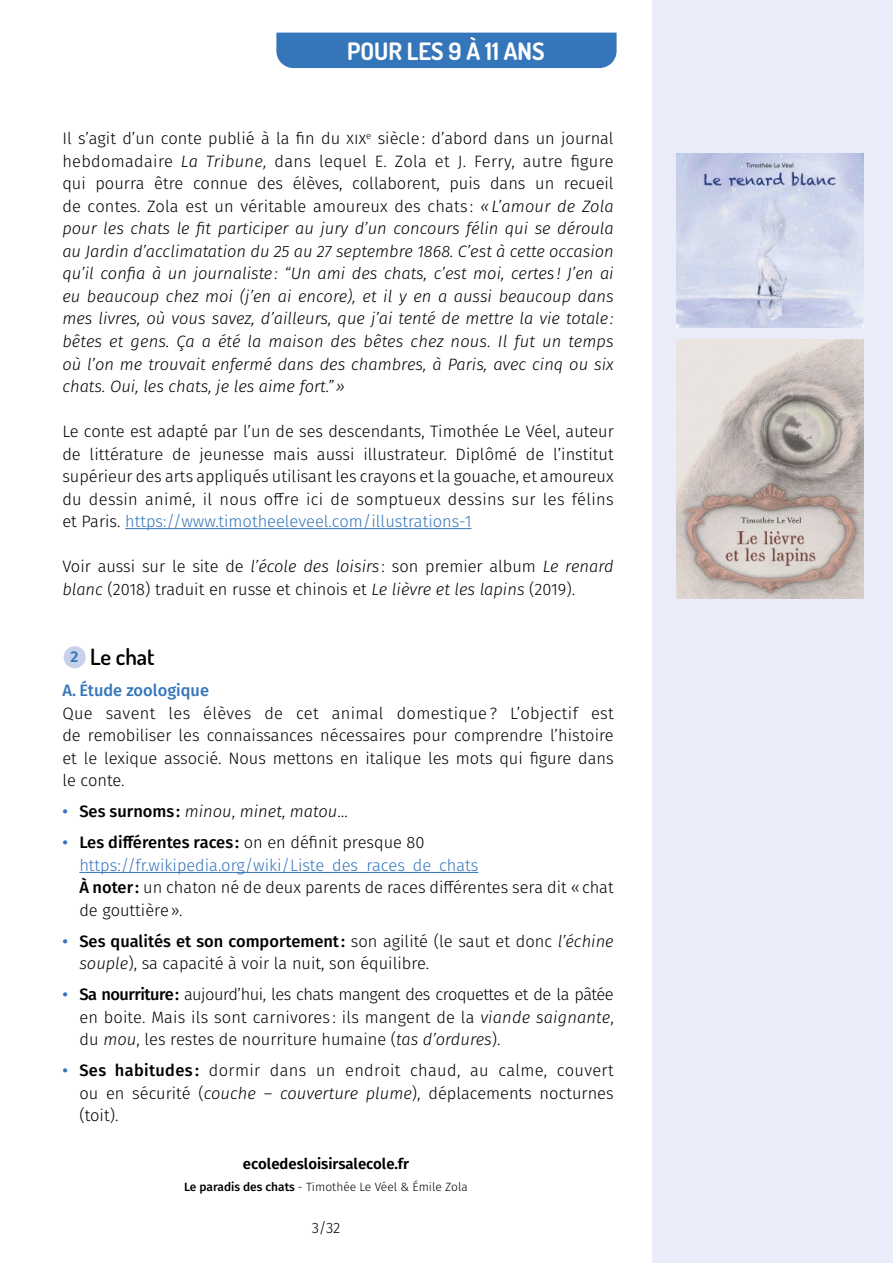
<style>
.page{position:relative;width:893px;height:1263px;background:#fff}
.page>*{position:absolute;margin:0;border:0;box-sizing:border-box;transform-origin:0 0}
.t1{font:700 24px "Dosis";color:#fff}
.t2{font:600 22.5px "Dosis";color:#000}
.t3{font:300 16.5px/22.5px "Fira Sans";color:#000;text-align:justify}
.t4{font:italic 300 16.5px/22.5px "Fira Sans";color:#000;text-align:justify}
.t5{font:500 16.5px "Fira Sans";color:#3576bb}
.t6{font:600 15px "Fira Sans";color:#000}
.t7{font:300 15px "Fira Sans";color:#000}
.t8{font:300 12px "Fira Sans";color:#000}
.s1{font-style:normal}
.s2{color:#3576bb}
.s3{font-style:italic}
.s4{font-family:"Fira Sans";font-size:15.6px;color:#3576bb}
.s5{font-weight:500;font-style:normal;color:#3576bb}
.s6{font-weight:500;font-style:normal}
.s7{font-weight:500;color:#3576bb}
.s8{font-weight:500}
</style>
<div class="page">
<div style="left:652px;top:0;width:241px;height:1263px;background:#eaedf9"></div>
<hr style="left:0;top:0;width:1px;height:1263px;background:#eaedf9">
<div style="left:276px;top:33px;width:341px;height:35px;background:#3576bb"></div>
<hr style="left:125px;top:528px;width:346px;height:1px;background:#3576bb">
<hr style="left:79px;top:872px;width:399px;height:1px;background:#3576bb">
<div style="left:64px;top:646px;width:22px;height:22px;background:#c7d1ec;border-radius:50%"></div>
<img style="left:676px;top:340px;width:188px;height:258px">
<img style="left:676px;top:154px;width:188px;height:173px">
<h1 class="t1" style="left:347px;top:35px;width:199px">POUR LES 9 À 11 ANS</h1>
<p class="t4" style="left:62px;top:127px;width:553px"><span class="s1">Il s’agit d’un conte publié à la fin du xix</span><sup>e</sup> <span class="s1">siècle: d’abord dans un journal hebdomadaire</span> La Tribune, <span class="s1">dans lequel E. Zola et J. Ferry, autre figure qui pourra être connue des élèves, collaborent, puis dans un recueil de contes. Zola est un véritable amoureux des chats :</span> « L’amour de Zola pour les chats le fit participer au jury d’un concours félin qui se déroula au Jardin d’acclimatation du 25 au 27 septembre 1868. C’est à cette occasion qu’il confia à un journaliste: “Un ami des chats, c’est moi, certes ! J’en ai eu beaucoup chez moi (j’en ai encore), et il y en a aussi beaucoup dans mes livres, où vous savez, d’ailleurs, que j’ai tenté de mettre la vie totale: bêtes et gens. Ça a été la maison des bêtes chez nous. Il fut un temps où l’on me trouvait enfermé dans des chambres, à Paris, avec cinq ou six chats. Oui, les chats, je les aime fort.”»</p>
<p class="t3" style="left:62px;top:420px;width:553px">Le conte est adapté par l’un de ses descendants, Timothée Le Véel, auteur de littérature de jeunesse mais aussi illustrateur. Diplômé de l’institut supérieur des arts appliqués utilisant les crayons et la gouache, et amoureux du dessin animé, il nous offre ici de somptueux dessins sur les félins et Paris. <span class="s2">https://www.timotheeleveel.com/illustrations-1</span></p>
<p class="t3" style="left:62px;top:555px;width:553px">Voir aussi sur le site de <span class="s3">l’école des loisirs</span> : son premier album <span class="s3">Le renard blanc</span> (2018) traduit en russe et chinois et <span class="s3">Le lièvre et les lapins</span> (2019).</p>
<h2 class="t2" style="left:71px;top:642px;width:85px"><span class="s4">2</span> Le chat</h2>
<p class="t5" style="left:62px;top:677px;width:148px">A. Étude zoologique</p>
<p class="t3" style="left:62px;top:702px;width:553px">Que savent les élèves de cet animal domestique ? L’objectif est de remobiliser les connaissances nécessaires pour comprendre l’histoire et le lexique associé. Nous mettons en italique les mots qui figure dans le conte.</p>
<p class="t4" style="left:62px;top:800px;width:287px"><span class="s5">•</span> <span class="s6">Ses surnoms :</span> minou<span class="s1">,</span> minet<span class="s1">,</span> matou<span class="s1">…</span></p>
<p class="t3" style="left:79px;top:831px;width:536px;text-align:left;text-indent:-17px"><span class="s7">•</span> <span class="s8">Les différentes races :</span> on en définit presque 80 <span class="s2">https://fr.wikipedia.org/wiki/Liste_des_races_de_chats<br></span><span class="s8">À noter:</span> un chaton né de deux parents de races différentes sera dit «chat de gouttière».</p>
<p class="t3" style="left:79px;top:930px;width:536px;text-indent:-17px"><span class="s7">•</span> <span class="s8">Ses qualités et son comportement:</span> son agilité (le saut et donc <span class="s3">l’échine souple</span>), sa capacité à voir la nuit, son équilibre.</p>
<p class="t3" style="left:79px;top:983px;width:536px;text-indent:-17px"><span class="s7">•</span> <span class="s8">Sa nourriture:</span> aujourd’hui, les chats mangent des croquettes et de la pâtée en boite. Mais ils sont carnivores : ils mangent de la <span class="s3">viande saignante</span>, du <span class="s3">mou</span>, les restes de nourriture humaine (<span class="s3">tas d’ordures</span>).</p>
<p class="t3" style="left:79px;top:1059px;width:536px;text-indent:-17px"><span class="s7">•</span> <span class="s8">Ses habitudes :</span> dormir dans un endroit chaud, au calme, couvert ou en sécurité (<span class="s3">couche</span> – <span class="s3">couverture plume</span>), déplacements nocturnes (toit).</p>
<p class="t6" style="left:243px;top:1151px;width:168px">ecoledesloisirsalecole.fr</p>
<p class="t8" style="left:184px;top:1179px;width:285px"><span class="s8">Le paradis des chats</span> - Timothée Le Véel &amp; Émile Zola</p>
<p class="t7" style="left:312px;top:1217px;width:30px">3/32</p>
</div>
